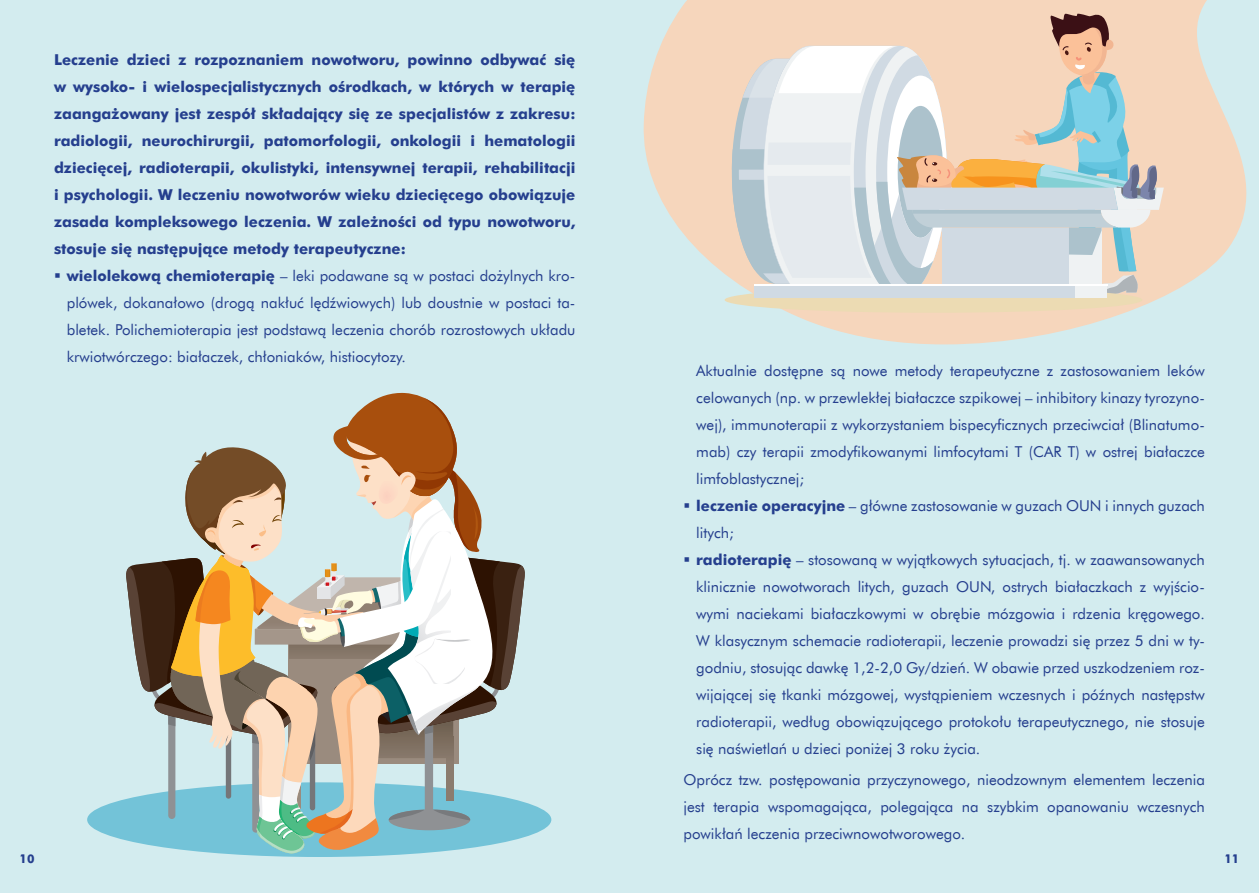
<style>
.page{position:relative;width:1259px;height:893px;background:#d3ecef}
.page>*{position:absolute;margin:0;border:0;box-sizing:border-box;transform-origin:0 0}
.t1{font:15px/27px "Futura EU";color:#253f8e;text-align:justify}
.t2{font:700 15px/27px "Futura EU";color:#253f8e;text-align:justify}
.t3{font:700 12px "Futura EU";color:#253f8e}
.s1{font-weight:700}
</style>
<div class="page">
<div style="left:87px;top:782px;width:464px;height:75px;background:#73c3d8;border-radius:50%"></div>
<svg style="left:126px;top:392px;width:399px;height:462px"></svg>
<svg style="left:643px;top:0;width:604px;height:344px;fill:#f6d6bc"></svg>
<div style="left:724px;top:287px;width:418px;height:26px;background:#ecdbb3;border-radius:50%"></div>
<svg style="left:732px;top:11px;width:431px;height:287px;background:#dbd7cf"></svg>
<p class="t2" style="left:54px;top:47px;width:523px">Leczenie dzieci z rozpoznaniem nowotworu, powinno odbywać się w wysoko- i wielospecjalistycznych ośrodkach, w których w terapię zaangażowany jest zespół składający się ze specjalistów z zakresu: radiologii, neurochirurgii, patomorfologii, onkologii i hematologii dziecięcej, radioterapii, okulistyki, intensywnej terapii, rehabilitacji i psychologii. W leczeniu nowotworów wieku dziecięcego obowiązuje zasada kompleksowego leczenia. W zależności od typu nowotworu, stosuje się następujące metody terapeutyczne:</p>
<p class="t1" style="left:67px;top:263px;width:510px"><span class="s1">wielolekową chemioterapię</span> – leki podawane są w postaci dożylnych kro&shy;plówek, dokanałowo (drogą nakłuć lędźwiowych) lub doustnie w postaci ta&shy;bletek. Polichemioterapia jest podstawą leczenia chorób rozrostowych układu krwiotwórczego: białaczek, chłoniaków, histiocytozy.</p>
<p class="t1" style="left:696px;top:357px;width:510px;text-align:left">Aktualnie dostępne są nowe metody terapeutyczne z zastosowaniem leków celowanych (np. w przewlekłej białaczce szpikowej – inhibitory kinazy tyrozyno&shy;wej), immunoterapii z wykorzystaniem bispecyficznych przeciwciał (Blinatumo&shy;mab) czy terapii zmodyfikowanymi limfocytami T (CAR T) w ostrej białaczce limfoblastycznej;<br><span class="s1">leczenie operacyjne</span> – główne zastosowanie w guzach OUN i innych guzach litych;<br><span class="s1">radioterapię</span> – stosowaną w wyjątkowych sytuacjach, tj. w zaawansowanych klinicznie nowotworach litych, guzach OUN, ostrych białaczkach z wyjścio&shy;wymi naciekami białaczkowymi w obrębie mózgowia i rdzenia kręgowego.<br>W klasycznym schemacie radioterapii, leczenie prowadzi się przez 5 dni w ty&shy;godniu, stosując dawkę 1,2-2,0 Gy/dzień. W obawie przed uszkodzeniem roz&shy;wijającej się tkanki mózgowej, wystąpieniem wczesnych i późnych następstw radioterapii, według obowiązującego protokołu terapeutycznego, nie stosuje się naświetlań u dzieci poniżej 3 roku życia.</p>
<p class="t1" style="left:683px;top:767px;width:523px">Oprócz tzw. postępowania przyczynowego, nieodzownym elementem leczenia jest terapia wspomagająca, polegająca na szybkim opanowaniu wczesnych powikłań leczenia przeciwnowotworowego.</p>
<p class="t3" style="left:19px;top:851px;width:16px">10</p>
<p class="t3" style="left:1224px;top:851px;width:16px">11</p>
</div>
